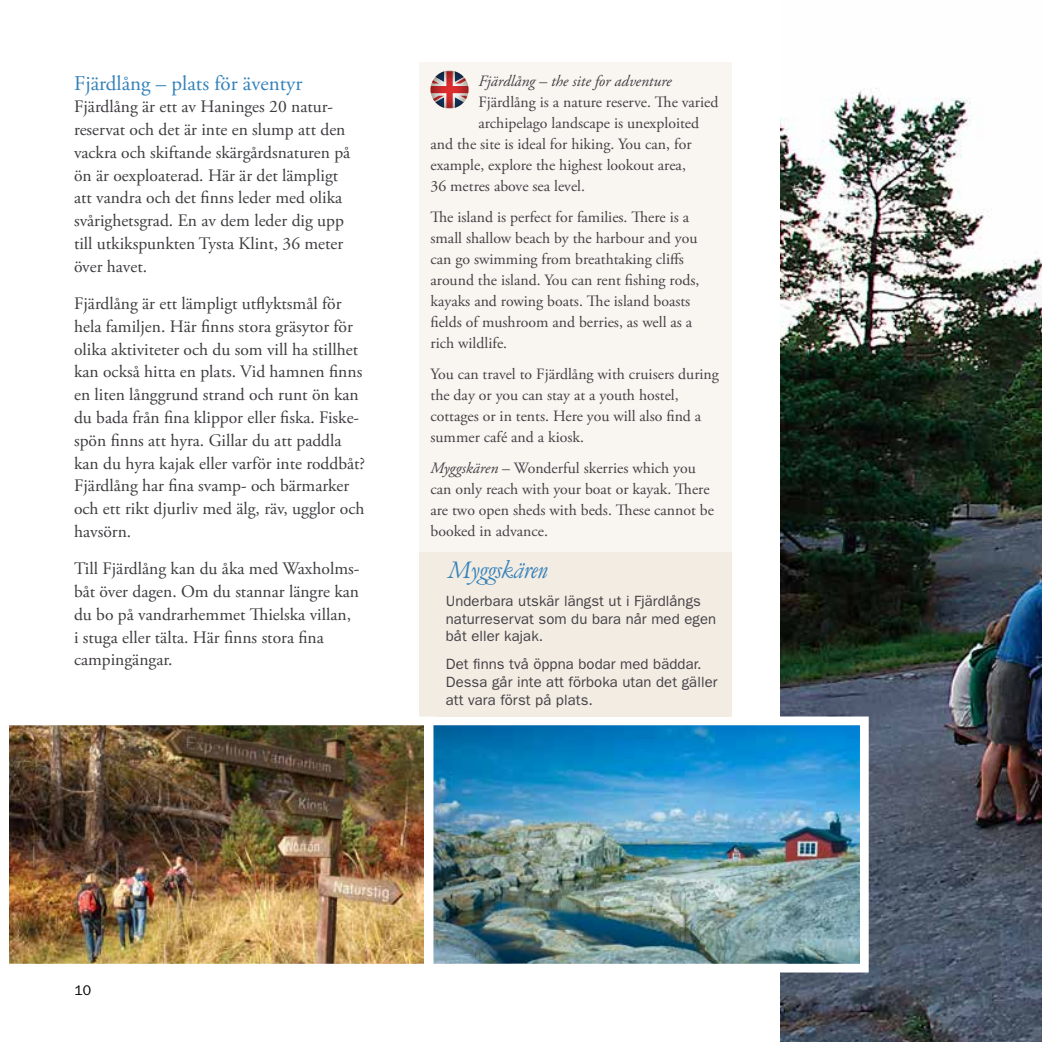
<style>
.page{position:relative;width:1042px;height:1042px;background:#fff}
.page>*{position:absolute;margin:0;border:0;box-sizing:border-box;transform-origin:0 0}
.t1{font:24.5px "Garamond Elegant FS";color:#3482ba}
.t2{font:21px "Adobe Garamond Pro";color:#3482ba}
.t3{font:17.5px/22.8px "Adobe Garamond Pro";color:#3e3b3f}
.t4{font:15.75px/21px "Adobe Garamond Pro";color:#434045}
.t5{font:italic 15.75px "Adobe Garamond Pro";color:#434045}
.t6{font:14.88px/17.8px "ITC Franklin Gothic Std";letter-spacing:.005em;color:#434045}
.t7{font:14px "ITC Franklin Gothic Std";color:#000}
.s1{font-style:italic}
</style>
<div class="page">
<img style="left:780px;top:88px;width:262px;height:954px">
<div style="left:420px;top:62px;width:312px;height:905px;background:#f9f6f1"></div>
<img style="left:433px;top:726px;width:426px;height:236px">
<div style="left:423px;top:716px;width:446px;height:256px;border:9px solid #fff"></div>
<svg style="left:430px;top:71px;width:38px;height:37px"></svg>
<div style="left:420px;top:551px;width:312px;height:165px;background:#f3ece3"></div>
<img style="left:9px;top:716px;width:424px;height:256px">
<p class="t5" style="left:478px;top:71px;width:195px">Fjärdlång – the site for adventure</p>
<p class="t4" style="left:478px;top:92px;width:241px">Fjärdlång is a nature reserve. The varied</p>
<p class="t4" style="left:478px;top:113px;width:222px">archipelago landscape is unexploited</p>
<p class="t4" style="left:430px;top:134px;width:263px">and the site is ideal for hiking. You can, for</p>
<p class="t4" style="left:430px;top:155px;width:257px">example, explore the highest lookout area,</p>
<p class="t4" style="left:430px;top:176px;width:156px">36 metres above sea level.</p>
<p class="t4" style="left:430px;top:207px;width:270px">The island is perfect for families. There is a small shallow beach by the harbour and you can go swimming from breathtaking cliffs around the island. You can rent fishing rods, kayaks and rowing boats. The island boasts fields of mushroom and berries, as well as a rich wildlife.</p>
<p class="t4" style="left:430px;top:364px;width:290px">You can travel to Fjärdlång with cruisers during the day or you can stay at a youth hostel, cottages or in tents. Here you will also find a summer café and a kiosk.</p>
<p class="t4" style="left:430px;top:457px;width:285px"><span class="s1">Myggskären</span> – Wonderful skerries which you can only reach with your boat or kayak. There are two open sheds with beds. These cannot be booked in advance.</p>
<p class="t2" style="left:74px;top:70px;width:230px">Fjärdlång – plats för äventyr</p>
<p class="t3" style="left:74px;top:96px;width:278px">Fjärdlång är ett av Haninges 20 natur&shy;reservat och det är inte en slump att den vackra och skiftande skärgårdsnaturen på ön är oexploaterad. Här är det lämpligt att vandra och det finns leder med olika svårighetsgrad. En av dem leder dig upp till utkikspunkten Tysta Klint, 36 meter över havet.</p>
<p class="t3" style="left:74px;top:293px;width:293px">Fjärdlång är ett lämpligt utflyktsmål för hela familjen. Här finns stora gräsytor för olika aktiviteter och du som vill ha stillhet kan också hitta en plats. Vid hamnen finns en liten långgrund strand och runt ön kan du bada från fina klippor eller fiska. Fiske&shy;spön finns att hyra. Gillar du att paddla kan du hyra kajak eller varför inte roddbåt?<br>Fjärdlång har fina svamp- och bärmarker och ett rikt djurliv med älg, räv, ugglor och havsörn.</p>
<p class="t3" style="left:74px;top:558px;width:287px">Till Fjärdlång kan du åka med Waxholms&shy;båt över dagen. Om du stannar längre kan du bo på vandrarhemmet Thielska villan, i stuga eller tälta. Här finns stora fina campingängar.</p>
<h1 class="t1" style="left:446px;top:557px;width:102px">Myggskären</h1>
<p class="t6" style="left:446px;top:592px;width:272px">Underbara utskär längst ut i Fjärdlångs naturreservat som du bara når med egen båt eller kajak.</p>
<p class="t6" style="left:446px;top:655px;width:273px">Det finns två öppna bodar med bäddar.<br>Dessa går inte att förboka utan det gäller att vara först på plats.</p>
<p class="t7" style="left:74px;top:981px;width:18px">10</p>
</div>
